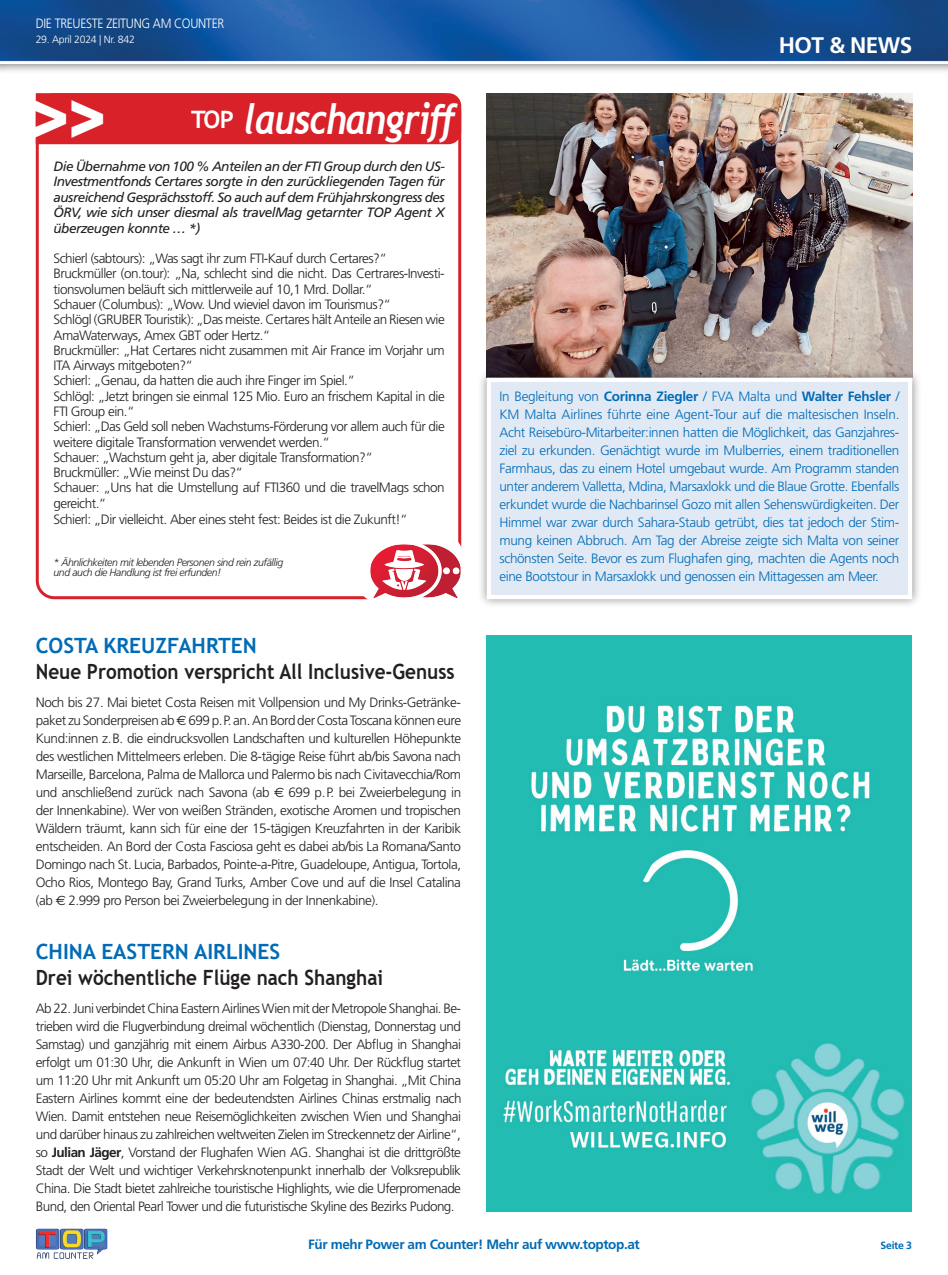
<style>
.page{position:relative;width:948px;height:1275px;background:#fff}
.page>*{position:absolute;margin:0;border:0;box-sizing:border-box;transform-origin:0 0}
.t1{font:900 48px "Apex New";color:#fff;scale:.88 1}
.t2{font:italic 700 42px "Trebuchet";letter-spacing:-.03em;color:#fff;scale:.86 1}
.t3{font:700 22.5px "Frutiger";letter-spacing:-.03em;color:#fff}
.t4{font:700 21px "Trebuchet MS";color:#231f20;scale:.9 1}
.t5{font:700 21px "Trebuchet MS";color:#006bb6}
.t6{font:300 13.5px/18px "Frutiger";letter-spacing:-.04em;color:#231f20;text-align:justify}
.t7{font:300 13.5px/18px "Frutiger";letter-spacing:-.03em;color:#006bb6;text-align:justify}
.t8{font:italic 13.5px/15.5px "Frutiger";letter-spacing:-.04em;color:#231f20;text-align:justify}
.t9{font:700 13.5px "Frutiger";letter-spacing:-.03em;color:#006bb6}
.t10{font:300 13.5px "Frutiger";letter-spacing:-.03em;color:#fff;scale:.9 1}
.t11{font:italic 300 10.5px/10.5px "Frutiger";letter-spacing:-.04em;color:#231f20}
.t12{font:300 10.5px "Frutiger";letter-spacing:-.03em;color:#fff}
.t13{font:700 10.5px "Frutiger";letter-spacing:-.03em;color:#006bb6}
.s1{font-family:"Euro Sans";font-weight:400}
.s2{font-weight:700}
</style>
<div class="page">
<div style="left:0;top:0;width:947px;height:74px;background:#231f20;opacity:.5"></div>
<img style="left:0;top:0;width:947px;height:63px">
<img style="left:36px;top:1228px;width:72px;height:31px">
<img style="left:486px;top:93px;width:426px;height:275px">
<div style="left:477px;top:368px;width:444px;height:240px;background:#231f20;opacity:.5"></div>
<svg style="left:484px;top:375px;width:430px;height:226px;background:#e1e8f3"></svg>
<div style="left:36px;top:93px;width:425px;height:506px;border:3px solid #d82129;border-radius:17px"></div>
<div style="left:36px;top:93px;width:425px;height:51px;background:#d82129"></div>
<svg style="left:358px;top:536px;width:104px;height:64px"></svg>
<img style="left:486px;top:635px;width:425px;height:576px">
<p class="t10" style="left:36px;top:16px;width:211px">DIE TREUESTE ZEITUNG AM COUNTER</p>
<p class="t12" style="left:36px;top:33px;width:101px">29. April 2024 | Nr. 842</p>
<h1 class="t1" style="left:32px;top:87px;width:87px">&gt;&gt;</h1>
<h2 class="t2" style="left:191px;top:93px;width:314px"><sup>TOP</sup> lauschangriff</h2>
<p class="t8" style="left:54px;top:159px;width:393px">Die Übernahme von 100 % Anteilen an der FTI Group durch den US-Investmentfonds Certares sorgte in den zurückliegenden Tagen für ausreichend Gesprächsstoff. So auch auf dem Frühjahrskongress des ÖRV, wie sich unser diesmal als travelMag getarnter TOP Agent X überzeugen konnte … *)</p>
<p class="t6" style="left:54px;top:251px;width:393px;line-height:15.3px;text-align:left">Schierl (sabtours): „Was sagt ihr zum FTI-Kauf durch Certares?“ Bruckmüller (on.tour): „Na, schlecht sind die nicht. Das Certrares-Investi&shy;tionsvolumen beläuft sich mittlerweile auf 10,1 Mrd. Dollar.“<br>Schauer (Columbus): „Wow. Und wieviel davon im Tourismus?“<br>Schlögl (GRUBER Touristik): „Das meiste. Certares hält Anteile an Riesen wie AmaWaterways, Amex GBT oder Hertz.“<br>Bruckmüller: „Hat Certares nicht zusammen mit Air France im Vorjahr um ITA Airways mitgeboten?“<br>Schierl: „Genau, da hatten die auch ihre Finger im Spiel.“<br>Schlögl: „Jetzt bringen sie einmal 125 Mio. Euro an frischem Kapital in die FTI Group ein.“<br>Schierl: „Das Geld soll neben Wachstums-Förderung vor allem auch für die weitere digitale Transformation verwendet werden.“<br>Schauer: „Wachstum geht ja, aber digitale Transformation?“<br>Bruckmüller: „Wie meinst Du das?“<br>Schauer: „Uns hat die Umstellung auf FTI360 und die travelMags schon gereicht.“<br>Schierl: „Dir vielleicht. Aber eines steht fest: Beides ist die Zukunft!“</p>
<p class="t11" style="left:54px;top:557px;width:231px">* Ähnlichkeiten mit lebenden Personen sind rein zufällig und auch die Handlung ist frei erfunden!</p>
<h3 class="t5" style="left:36px;top:633px;width:222px">COSTA KREUZFAHRTEN</h3>
<h3 class="t4" style="left:36px;top:658px;width:467px">Neue Promotion verspricht All Inclusive-Genuss</h3>
<p class="t6" style="left:36px;top:694px;width:427px">Noch bis 27. Mai bietet Costa Reisen mit Vollpension und My Drinks-Getränke&shy;paket zu Sonderpreisen ab <span class="s1">€</span> 699 p.P. an. An Bord der Costa Toscana können eure Kund:innen z.B. die eindrucksvollen Landschaften und kulturellen Höhepunkte des westlichen Mittelmeers erleben. Die 8-tägige Reise führt ab/bis Savona nach Marseille, Barcelona, Palma de Mallorca und Palermo bis nach Civitavecchia/Rom und anschließend zurück nach Savona (ab <span class="s1">€</span> 699 p.P. bei Zweierbelegung in der Innenkabine). Wer von weißen Stränden, exotische Aromen und tropischen Wäldern träumt, kann sich für eine der 15-tägigen Kreuzfahrten in der Karibik entscheiden. An Bord der Costa Fasciosa geht es dabei ab/bis La Romana/Santo Domingo nach St. Lucia, Barbados, Pointe-a-Pitre, Guadeloupe, Antigua, Tortola, Ocho Rios, Montego Bay, Grand Turks, Amber Cove und auf die Insel Catalina (ab <span class="s1">€</span> 2.999 pro Person bei Zweierbelegung in der Innenkabine).</p>
<h3 class="t5" style="left:36px;top:939px;width:246px">CHINA EASTERN AIRLINES</h3>
<h3 class="t4" style="left:36px;top:964px;width:387px">Drei wöchentliche Flüge nach Shanghai</h3>
<p class="t6" style="left:36px;top:1000px;width:427px">Ab 22. Juni verbindet China Eastern Airlines Wien mit der Metropole Shanghai. Be&shy;trieben wird die Flugverbindung dreimal wöchentlich (Dienstag, Donnerstag und Samstag) und ganzjährig mit einem Airbus A330-200. Der Abflug in Shanghai erfolgt um 01:30 Uhr, die Ankunft in Wien um 07:40 Uhr. Der Rückflug startet um 11:20 Uhr mit Ankunft um 05:20 Uhr am Folgetag in Shanghai. „Mit China Eastern Airlines kommt eine der bedeutendsten Airlines Chinas erstmalig nach Wien. Damit entstehen neue Reisemöglichkeiten zwischen Wien und Shanghai und darüber hinaus zu zahlreichen weltweiten Zielen im Streckennetz der Airline“, so <span class="s2">Julian Jäger</span>, Vorstand der Flughafen Wien AG. Shanghai ist die drittgrößte Stadt der Welt und wichtiger Verkehrsknotenpunkt innerhalb der Volksrepublik China. Die Stadt bietet zahlreiche touristische Highlights, wie die Uferpromenade Bund, den Oriental Pearl Tower und die futuristische Skyline des Bezirks Pudong.</p>
<h3 class="t3" style="left:779px;top:32px;width:135px">HOT &amp; NEWS</h3>
<p class="t7" style="left:499px;top:388px;width:401px">In Begleitung von <span class="s2">Corinna Ziegler</span> / FVA Malta und <span class="s2">Walter Fehsler</span> / KM Malta Airlines führte eine Agent-Tour auf die maltesischen Inseln.<br>Acht Reisebüro-Mitarbeiter:innen hatten die Möglichkeit, das Ganzjahres&shy;ziel zu erkunden. Genächtigt wurde im Mulberries, einem traditionellen Farmhaus, das zu einem Hotel umgebaut wurde. Am Programm standen unter anderem Valletta, Mdina, Marsaxlokk und die Blaue Grotte. Ebenfalls erkundet wurde die Nachbarinsel Gozo mit allen Sehenswürdigkeiten. Der Himmel war zwar durch Sahara-Staub getrübt, dies tat jedoch der Stim&shy;mung keinen Abbruch. Am Tag der Abreise zeigte sich Malta von seiner schönsten Seite. Bevor es zum Flughafen ging, machten die Agents noch eine Bootstour in Marsaxlokk und genossen ein Mittagessen am Meer.</p>
<p class="t9" style="left:308px;top:1236px;width:333px">Für mehr Power am Counter! Mehr auf www.toptop.at</p>
<p class="t13" style="left:880px;top:1239px;width:33px">Seite 3</p>
</div>
